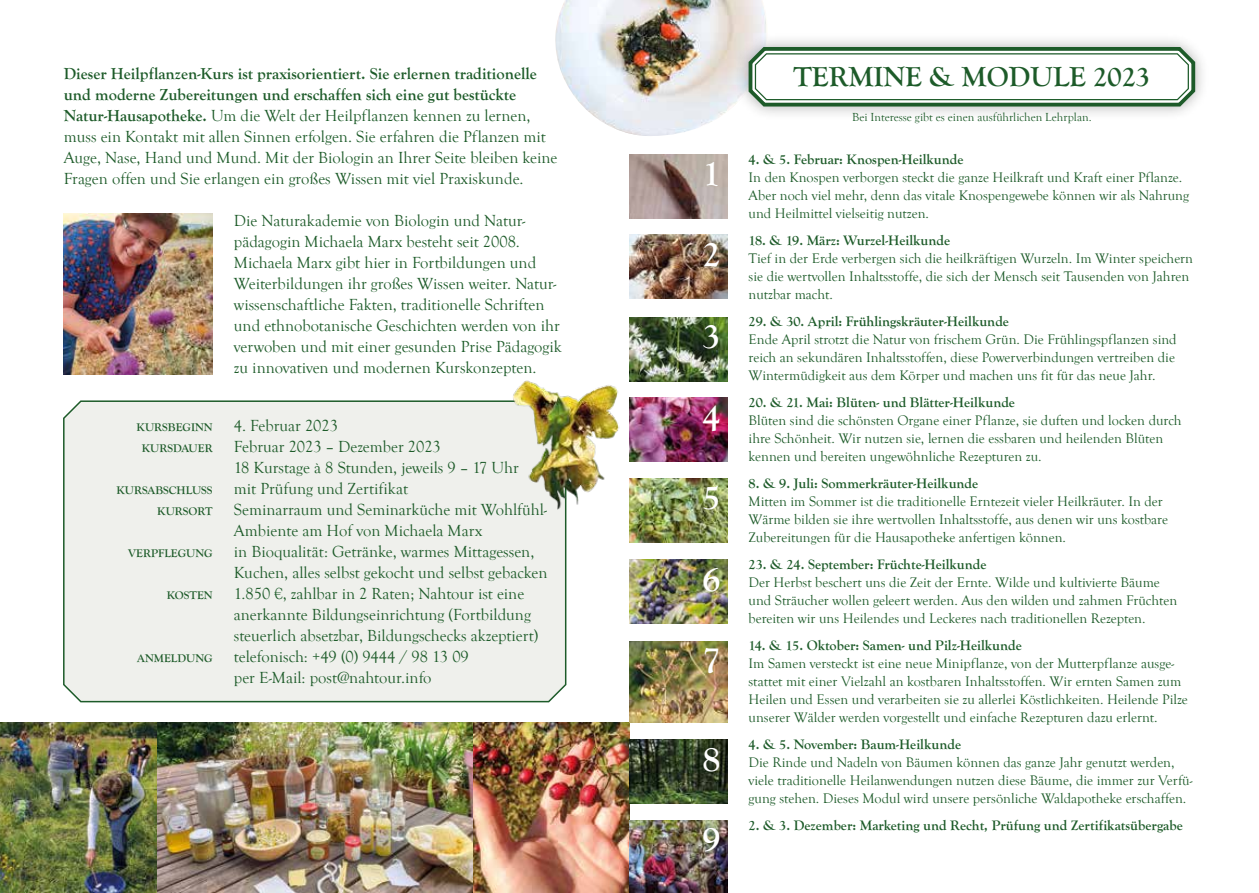
<style>
.page{position:relative;width:1259px;height:893px;background:#fff}
.page>*{position:absolute;margin:0;border:0;box-sizing:border-box;transform-origin:0 0}
.t1{font:700 36px "Goudy Old Style T";color:#fff}
.t2{font:700 28.5px "Goudy Old Style T";color:#1d5b29}
.t3{font:16.5px/21px "Goudy Old Style T";color:#1d5b29}
.t4{font:14.25px/18px "Goudy Old Style T";color:#1d5b29}
.t5{font:700 14.25px "Goudy Old Style T";color:#1d5b29}
.t6{font:12px "Goudy Old Style T";color:#1d5b29}
.t7{font:700 11.55px "Goudy Old Style T";color:#1d5b29}
.s1{font-weight:700}
</style>
<div class="page">
<img style="left:629px;top:235px;width:98px;height:64px">
<img style="left:629px;top:154px;width:98px;height:64px">
<img style="left:555px;top:0;width:212px;height:136px">
<div style="left:63px;top:400px;width:504px;height:303px;background:#eff0ec"></div>
<img style="left:156px;top:723px;width:317px;height:170px">
<img style="left:0;top:723px;width:156px;height:170px">
<img style="left:473px;top:723px;width:156px;height:170px">
<img style="left:64px;top:214px;width:149px;height:160px">
<img style="left:509px;top:380px;width:131px;height:142px">
<div style="left:734px;top:33px;width:475px;height:88px;background:#1d1d1b;opacity:.35"></div>
<svg style="left:745px;top:44px;width:453px;height:66px"></svg>
<img style="left:629px;top:398px;width:98px;height:63px">
<img style="left:629px;top:479px;width:98px;height:64px">
<img style="left:629px;top:560px;width:98px;height:63px">
<img style="left:629px;top:641px;width:98px;height:82px">
<img style="left:629px;top:740px;width:98px;height:64px">
<img style="left:629px;top:821px;width:98px;height:72px">
<img style="left:629px;top:317px;width:98px;height:64px">
<p class="t3" style="left:64px;top:63px;width:495px"><span class="s1">Dieser Heilpflanzen-Kurs ist praxisorientiert. Sie erlernen traditionelle und moderne Zubereitungen und erschaffen sich eine gut bestückte Natur-Hausapotheke.</span> Um die Welt der Heilpflanzen kennen zu lernen, muss ein Kontakt mit allen Sinnen erfolgen. Sie erfahren die Pflanzen mit Auge, Nase, Hand und Mund. Mit der Biologin an Ihrer Seite bleiben keine Fragen offen und Sie erlangen ein großes Wissen mit viel Praxiskunde.</p>
<p class="t3" style="left:234px;top:210px;width:329px">Die Naturakademie von Biologin und Natur&shy;pädagogin Michaela Marx besteht seit 2008.<br>Michaela Marx gibt hier in Fortbildungen und Weiterbildungen ihr großes Wissen weiter. Natur&shy;wissenschaftliche Fakten, traditionelle Schriften und ethnobotanische Geschichten werden von ihr verwoben und mit einer gesunden Prise Pädagogik zu innovativen und modernen Kurskonzepten.</p>
<p class="t7" style="left:137px;top:421px;width:78px">KURSBEGINN</p>
<p class="t3" style="left:234px;top:415px;width:106px">4. Februar 2023</p>
<p class="t7" style="left:142px;top:442px;width:72px">KURSDAUER</p>
<p class="t3" style="left:234px;top:436px;width:286px">Februar 2023 – Dezember 2023<br>18 Kurstage à 8 Stunden, jeweils 9 – 17 Uhr</p>
<p class="t7" style="left:116px;top:484px;width:98px">KURSABSCHLUSS</p>
<p class="t3" style="left:234px;top:478px;width:176px">mit Prüfung und Zertifikat</p>
<p class="t7" style="left:157px;top:505px;width:57px">KURSORT</p>
<p class="t3" style="left:234px;top:499px;width:315px">Seminarraum und Seminarküche mit Wohlfühl-<br>Ambiente am Hof von Michaela Marx</p>
<p class="t7" style="left:128px;top:547px;width:86px">VERPFLEGUNG</p>
<p class="t3" style="left:234px;top:541px;width:315px">in Bioqualität: Getränke, warmes Mittagessen,<br>Kuchen, alles selbst gekocht und selbst gebacken</p>
<p class="t7" style="left:167px;top:589px;width:47px">KOSTEN</p>
<p class="t3" style="left:234px;top:583px;width:306px">1.850 €, zahlbar in 2 Raten; Nahtour ist eine anerkannte Bildungseinrichtung (Fortbildung steuerlich absetzbar, Bildungschecks akzeptiert)</p>
<p class="t7" style="left:137px;top:652px;width:77px">ANMELDUNG</p>
<p class="t3" style="left:234px;top:646px;width:236px">telefonisch: +49 (0) 9444 / 98 13 09 per E-Mail: post@nahtour.info</p>
<h1 class="t1" style="left:702px;top:153px;width:19px">1</h1>
<h1 class="t1" style="left:702px;top:234px;width:19px">2</h1>
<h1 class="t1" style="left:702px;top:316px;width:19px">3</h1>
<h1 class="t1" style="left:702px;top:397px;width:19px">4</h1>
<h1 class="t1" style="left:702px;top:477px;width:19px">5</h1>
<h1 class="t1" style="left:702px;top:559px;width:19px">6</h1>
<h1 class="t1" style="left:702px;top:639px;width:19px">7</h1>
<h1 class="t1" style="left:702px;top:739px;width:19px">8</h1>
<h1 class="t1" style="left:702px;top:819px;width:19px">9</h1>
<h2 class="t2" style="left:793px;top:61px;width:358px">TERMINE &amp; MODULE 2023</h2>
<p class="t6" style="left:852px;top:111px;width:241px">Bei Interesse gibt es einen ausführlichen Lehrplan.</p>
<p class="t5" style="left:748px;top:151px;width:216px">4. &amp; 5. Februar: Knospen-Heilkunde</p>
<p class="t4" style="left:748px;top:168px;width:442px">In den Knospen verborgen steckt die ganze Heilkraft und Kraft einer Pflanze.<br>Aber noch viel mehr, denn das vitale Knospengewebe können wir als Nahrung und Heilmittel vielseitig nutzen.</p>
<p class="t5" style="left:748px;top:232px;width:203px">18. &amp; 19. März: Wurzel-Heilkunde</p>
<p class="t4" style="left:748px;top:249px;width:446px">Tief in der Erde verbergen sich die heilkräftigen Wurzeln. Im Winter speichern sie die wertvollen Inhaltsstoffe, die sich der Mensch seit Tausenden von Jahren nutzbar macht.</p>
<p class="t5" style="left:748px;top:313px;width:262px">29. &amp; 30. April: Frühlingskräuter-Heilkunde</p>
<p class="t4" style="left:748px;top:330px;width:430px;text-align:justify">Ende April strotzt die Natur von frischem Grün. Die Frühlingspflanzen sind reich an sekundären Inhaltsstoffen, diese Powerverbindungen vertreiben die Wintermüdigkeit aus dem Körper und machen uns fit für das neue Jahr.</p>
<p class="t5" style="left:748px;top:394px;width:268px">20. &amp; 21. Mai: Blüten- und Blätter-Heilkunde</p>
<p class="t4" style="left:748px;top:411px;width:434px">Blüten sind die schönsten Organe einer Pflanze, sie duften und locken durch ihre Schönheit. Wir nutzen sie, lernen die essbaren und heilenden Blüten kennen und bereiten ungewöhnliche Rezepturen zu.</p>
<p class="t5" style="left:748px;top:475px;width:231px">8. &amp; 9. Juli: Sommerkräuter-Heilkunde</p>
<p class="t4" style="left:748px;top:492px;width:421px">Mitten im Sommer ist die traditionelle Erntezeit vieler Heilkräuter. In der<br>Wärme bilden sie ihre wertvollen Inhaltsstoffe, aus denen wir uns kostbare<br>Zubereitungen für die Hausapotheke anfertigen können.</p>
<p class="t5" style="left:748px;top:556px;width:239px">23. &amp; 24. September: Früchte-Heilkunde</p>
<p class="t4" style="left:748px;top:573px;width:430px">Der Herbst beschert uns die Zeit der Ernte. Wilde und kultivierte Bäume und Sträucher wollen geleert werden. Aus den wilden und zahmen Früchten bereiten wir uns Heilendes und Leckeres nach traditionellen Rezepten.</p>
<p class="t5" style="left:748px;top:637px;width:275px">14. &amp; 15. Oktober: Samen- und Pilz-Heilkunde</p>
<p class="t4" style="left:748px;top:654px;width:441px">Im Samen versteckt ist eine neue Minipflanze, von der Mutterpflanze ausge&shy;stattet mit einer Vielzahl an kostbaren Inhaltsstoffen. Wir ernten Samen zum Heilen und Essen und verarbeiten sie zu allerlei Köstlichkeiten. Heilende Pilze unserer Wälder werden vorgestellt und einfache Rezepturen dazu erlernt.</p>
<p class="t5" style="left:748px;top:736px;width:214px">4. &amp; 5. November: Baum-Heilkunde</p>
<p class="t4" style="left:748px;top:753px;width:445px">Die Rinde und Nadeln von Bäumen können das ganze Jahr genutzt werden, viele traditionelle Heilanwendungen nutzen diese Bäume, die immer zur Verfü&shy;gung stehen. Dieses Modul wird unsere persönliche Waldapotheke erschaffen.</p>
<p class="t5" style="left:748px;top:817px;width:436px">2. &amp; 3. Dezember: Marketing und Recht, Prüfung und Zertifikatsübergabe</p>
</div>
